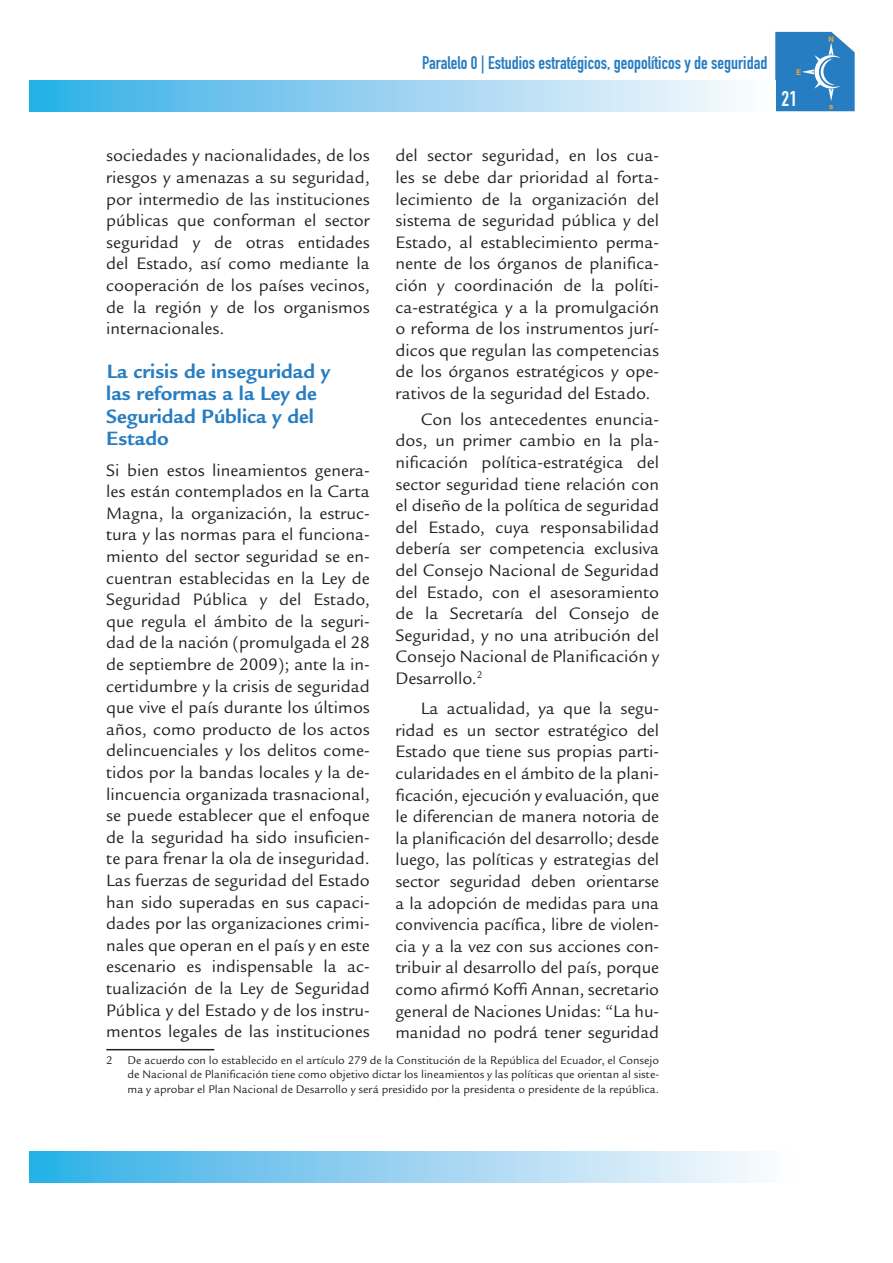
<style>
.page{position:relative;width:893px;height:1263px;background:#fff}
.page>*{position:absolute;margin:0;border:0;box-sizing:border-box;transform-origin:0 0}
.t1{font:700 21px/22.5px "Legacy Sans Std";color:#277dc1}
.t2{font:21px "DIN Engschrift Std";color:#fff}
.t3{font:18px/21.6px "Legacy Sans Std";color:#231f20;text-align:justify}
.t4{font:18px "DIN Engschrift Std";color:#277dc1}
.t5{font:12px/14.4px "Legacy Sans Std";color:#231f20;text-align:justify}
.t6{font:700 7.65px "Helvetica";color:#faa633}
</style>
<div class="page">
<div style="left:30px;top:81px;width:745px;height:30px;background:linear-gradient(to right,#32aee6,#fffbfe)"></div>
<div style="left:30px;top:1152px;width:768px;height:30px;background:linear-gradient(to right,#32aee6,#fffbfe)"></div>
<svg style="left:775px;top:32px;width:80px;height:79px;background:#3d8ac7"></svg>
<hr style="left:106px;top:1049px;width:108px;height:1px;background:#231f20">
<p class="t4" style="left:422px;top:52px;width:347px">Paralelo 0 | Estudios estratégicos, geopolíticos y de seguridad</p>
<p class="t6" style="left:796px;top:66px;width:7px">E</p>
<p class="t2" style="left:782px;top:87px;width:17px">21</p>
<p class="t3" style="left:106px;top:145px;width:265px">sociedades y nacionalidades, de los riesgos y amenazas a su seguridad, por intermedio de las instituciones públicas que conforman el sector seguridad y de otras entidades del Estado, así como mediante la cooperación de los países vecinos, de la región y de los organismos internacionales.</p>
<p class="t1" style="left:106px;top:360px;width:225px">La crisis de inseguridad y las reformas a la Ley de<br>Seguridad Pública y del<br>Estado</p>
<p class="t3" style="left:106px;top:459px;width:265px">Si bien estos lineamientos genera&shy;les están contemplados en la Carta Magna, la organización, la estruc&shy;tura y las normas para el funciona&shy;miento del sector seguridad se en&shy;cuentran establecidas en la Ley de Seguridad Pública y del Estado, que regula el ámbito de la seguri&shy;dad de la nación (promulgada el 28 de septiembre de 2009); ante la in&shy;certidumbre y la crisis de seguridad que vive el país durante los últimos años, como producto de los actos delincuenciales y los delitos come&shy;tidos por la bandas locales y la de&shy;lincuencia organizada trasnacional, se puede establecer que el enfoque de la seguridad ha sido insuficien&shy;te para frenar la ola de inseguridad.<br>Las fuerzas de seguridad del Estado han sido superadas en sus capaci&shy;dades por las organizaciones crimi&shy;nales que operan en el país y en este escenario es indispensable la ac&shy;tualización de la Ley de Seguridad Pública y del Estado y de los instru&shy;mentos legales de las instituciones</p>
<p class="t5" style="left:128px;top:1053px;width:533px;text-indent:-21px">2 De acuerdo con lo establecido en el artículo 279 de la Constitución de la República del Ecuador, el Consejo de Nacional de Planificación tiene como objetivo dictar los lineamientos y las políticas que orientan al siste&shy;ma y aprobar el Plan Nacional de Desarrollo y será presidido por la presidenta o presidente de la república.</p>
<p class="t3" style="left:395px;top:145px;width:265px">del sector seguridad, en los cua&shy;les se debe dar prioridad al forta&shy;lecimiento de la organización del sistema de seguridad pública y del Estado, al establecimiento perma&shy;nente de los órganos de planifica&shy;ción y coordinación de la políti&shy;ca-estratégica y a la promulgación o reforma de los instrumentos jurí&shy;dicos que regulan las competencias de los órganos estratégicos y ope&shy;rativos de la seguridad del Estado.</p>
<p class="t3" style="left:395px;top:408px;width:265px;text-indent:26px">Con los antecedentes enuncia&shy;dos, un primer cambio en la pla&shy;nificación política-estratégica del sector seguridad tiene relación con el diseño de la política de seguridad del Estado, cuya responsabilidad debería ser competencia exclusiva del Consejo Nacional de Seguridad del Estado, con el asesoramiento de la Secretaría del Consejo de Seguridad, y no una atribución del Consejo Nacional de Planificación y Desarrollo.<sup>2</sup></p>
<p class="t3" style="left:395px;top:698px;width:265px;text-indent:26px">La actualidad, ya que la segu&shy;ridad es un sector estratégico del Estado que tiene sus propias parti&shy;cularidades en el ámbito de la plani&shy;ficación, ejecución y evaluación, que le diferencian de manera notoria de la planificación del desarrollo; desde luego, las políticas y estrategias del sector seguridad deben orientarse a la adopción de medidas para una convivencia pacífica, libre de violen&shy;cia y a la vez con sus acciones con&shy;tribuir al desarrollo del país, porque como afirmó Koffi Annan, secretario general de Naciones Unidas: “La hu&shy;manidad no podrá tener seguridad</p>
<p class="t6" style="left:828px;top:33px;width:7px">N</p>
<p class="t6" style="left:829px;top:100px;width:6px">s</p>
</div>
